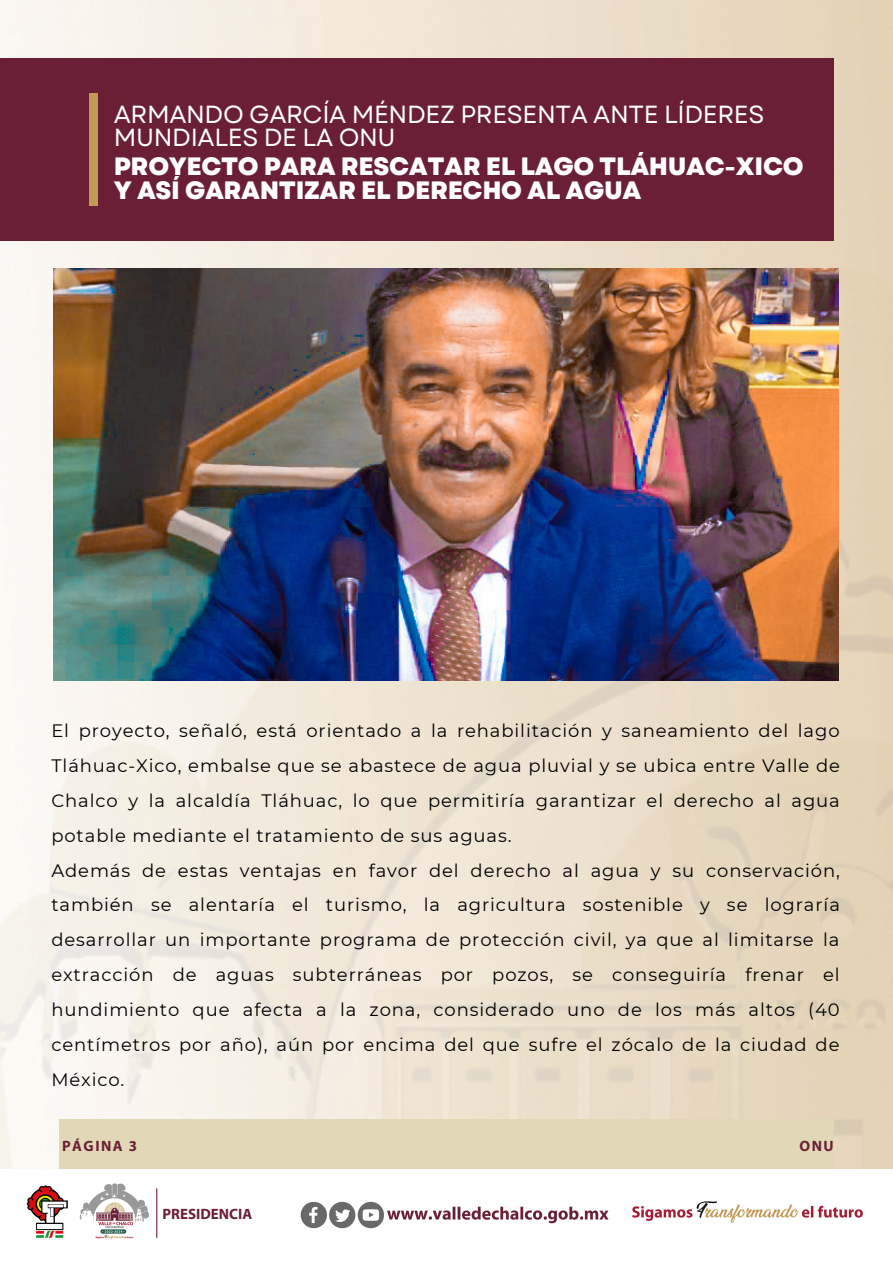
<style>
.page{position:relative;width:893px;height:1264px;background:#fff}
.page>*{position:absolute;margin:0;border:0;box-sizing:border-box;transform-origin:0 0}
.t1{font:800 25.05px/24px "Garet";letter-spacing:-.015em;color:#fff}
.t2{font:24.75px/23.7px "Garet";letter-spacing:-.015em;color:#fff}
.t3{font:18px/34.8px "Montserrat";letter-spacing:.05em;color:#000;text-align:justify}
.t4{font:700 15px "Myriad Pro";color:#6b1f36}
</style>
<div class="page">
<img style="left:0;top:0;width:892px;height:241px">
<img style="left:0;top:241px;width:892px;height:928px">
<div style="left:0;top:59px;width:833px;height:182px;background:#6b1f36"></div>
<div style="left:89px;top:93px;width:9px;height:113px;background:#c39956"></div>
<div style="left:59px;top:1119px;width:774px;height:50px;background:#e1d8b7"></div>
<img style="left:300px;top:1201px;width:309px;height:28px">
<img style="left:27px;top:1185px;width:41px;height:53px">
<img style="left:79px;top:1183px;width:79px;height:57px">
<hr style="left:156px;top:1188px;width:1px;height:49px;background:#6b1f36">
<img style="left:632px;top:1201px;width:231px;height:22px">
<img style="left:54px;top:268px;width:784px;height:412px">
<p class="t2" style="left:114px;top:102px;width:652px">ARMANDO GARCÍA MÉNDEZ PRESENTA ANTE LÍDERES<br>MUNDIALES DE LA ONU</p>
<p class="t1" style="left:114px;top:155px;width:691px">PROYECTO PARA RESCATAR EL LAGO TLÁHUAC-XICO<br>Y ASÍ GARANTIZAR EL DERECHO AL AGUA</p>
<p class="t3" style="left:51px;top:713px;width:790px">El proyecto, señaló, está orientado a la rehabilitación y saneamiento del lago Tláhuac-Xico, embalse que se abastece de agua pluvial y se ubica entre Valle de Chalco y la alcaldía Tláhuac, lo que permitiría garantizar el derecho al agua potable mediante el tratamiento de sus aguas.</p>
<p class="t3" style="left:51px;top:852px;width:790px">Además de estas ventajas en favor del derecho al agua y su conservación, también se alentaría el turismo, la agricultura sostenible y se lograría desarrollar un importante programa de protección civil, ya que al limitarse la extracción de aguas subterráneas por pozos, se conseguiría frenar el hundimiento que afecta a la zona, considerado uno de los más altos (40 centímetros por año), aún por encima del que sufre el zócalo de la ciudad de México.</p>
<p class="t4" style="left:62px;top:1139px;width:77px">PÁGINA 3</p>
<p class="t4" style="left:799px;top:1139px;width:36px">ONU</p>
<p class="t4" style="left:162px;top:1208px;width:91px">PRESIDENCIA</p>
</div>
